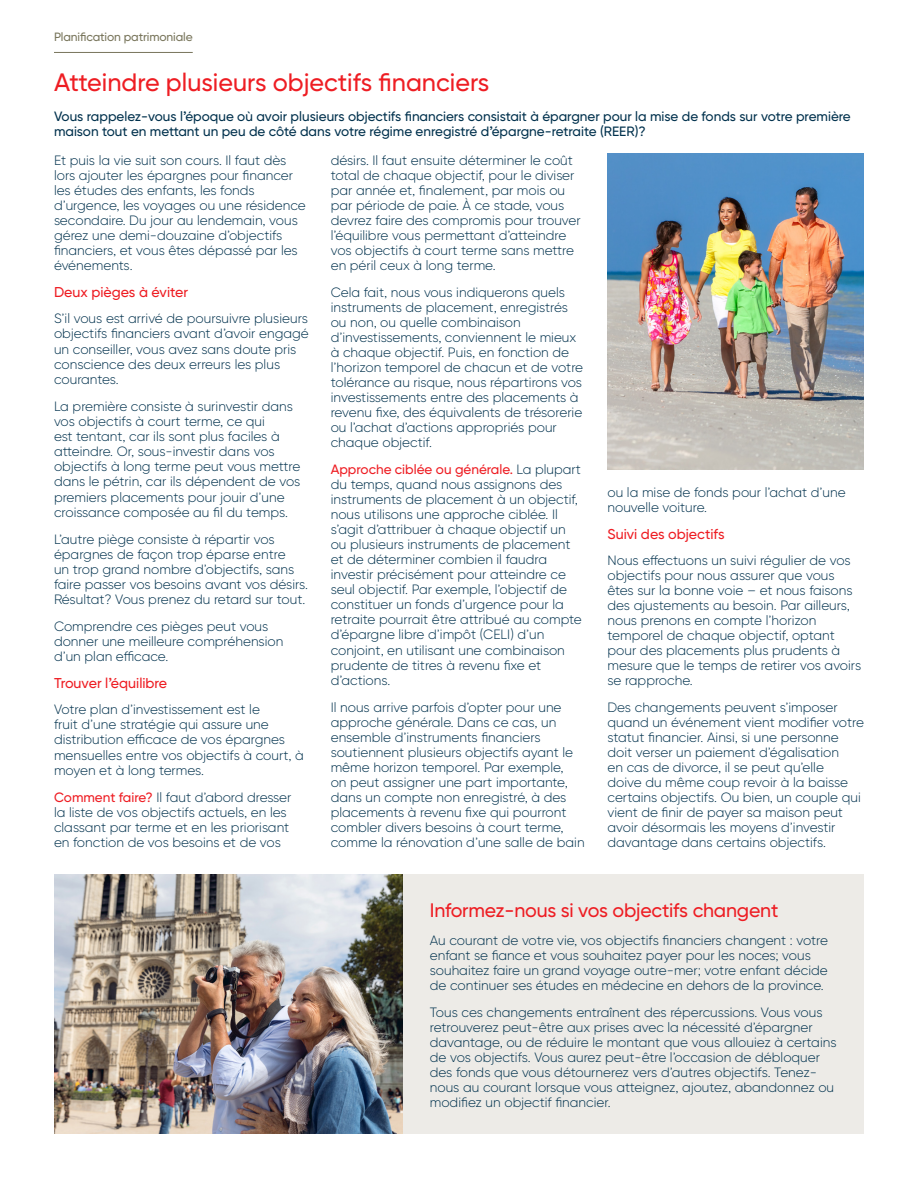
<style>
.page{position:relative;width:918px;height:1188px;background:#fff}
.page>*{position:absolute;margin:0;border:0;box-sizing:border-box;transform-origin:0 0}
.t1{font:500 25.2px "Gilroy BN";color:#ee1d23}
.t2{font:500 19.5px "Gilroy BN";letter-spacing:-.01em;color:#ee1d23}
.t3{font:500 14.25px "Gilroy BN";color:#ee1d23}
.t4{font:300 13.5px/15px "Gilroy BN";color:#00314d}
.t5{font:500 13.5px/15px "Gilroy BN";color:#00314d}
.t6{font:500 12px "Gilroy BN";letter-spacing:-.01em;color:#78755b}
.s1{font-weight:500;color:#ee1d23}
</style>
<div class="page">
<hr style="left:54px;top:52px;width:139px;height:1px;background:#78755b">
<div style="left:54px;top:874px;width:810px;height:260px;background:#edebe7"></div>
<img style="left:54px;top:874px;width:349px;height:260px">
<img style="left:608px;top:154px;width:256px;height:316px">
<p class="t6" style="left:54px;top:30px;width:140px">Planification patrimoniale</p>
<p class="t1" style="left:54px;top:66px;width:437px">Atteindre plusieurs objectifs financiers</p>
<p class="t5" style="left:54px;top:109px;width:798px">Vous rappelez-vous l’époque où avoir plusieurs objectifs financiers consistait à épargner pour la mise de fonds sur votre première maison tout en mettant un peu de côté dans votre régime enregistré d’épargne-retraite (REER)?</p>
<p class="t4" style="left:331px;top:152px;width:252px">désirs. Il faut ensuite déterminer le coût total de chaque objectif, pour le diviser par année et, finalement, par mois ou par période de paie. À ce stade, vous devrez faire des compromis pour trouver l’équilibre vous permettant d’atteindre vos objectifs à court terme sans mettre en péril ceux à long terme.</p>
<p class="t4" style="left:331px;top:284px;width:254px">Cela fait, nous vous indiquerons quels instruments de placement, enregistrés ou non, ou quelle combinaison d’investissements, conviennent le mieux à chaque objectif. Puis, en fonction de l’horizon temporel de chacun et de votre tolérance au risque, nous répartirons vos investissements entre des placements à revenu fixe, des équivalents de trésorerie ou l’achat d’actions appropriés pour chaque objectif.</p>
<p class="t4" style="left:331px;top:462px;width:253px"><span class="s1">Approche ciblée ou générale.</span> La plupart du temps, quand nous assignons des instruments de placement à un objectif, nous utilisons une approche ciblée. Il s’agit d’attribuer à chaque objectif un ou plusieurs instruments de placement et de déterminer combien il faudra investir précisément pour atteindre ce seul objectif. Par exemple, l’objectif de constituer un fonds d’urgence pour la retraite pourrait être attribué au compte d’épargne libre d’impôt (CELI) d’un conjoint, en utilisant une combinaison prudente de titres à revenu fixe et d’actions.</p>
<p class="t4" style="left:331px;top:699px;width:255px">Il nous arrive parfois d’opter pour une approche générale. Dans ce cas, un ensemble d’instruments financiers soutiennent plusieurs objectifs ayant le même horizon temporel. Par exemple,<br>on peut assigner une part importante, dans un compte non enregistré, à des placements à revenu fixe qui pourront combler divers besoins à court terme, comme la rénovation d’une salle de bain</p>
<p class="t4" style="left:54px;top:152px;width:253px">Et puis la vie suit son cours. Il faut dès lors ajouter les épargnes pour financer les études des enfants, les fonds d’urgence, les voyages ou une résidence secondaire. Du jour au lendemain, vous gérez une demi-douzaine d’objectifs financiers, et vous êtes dépassé par les événements.</p>
<p class="t3" style="left:54px;top:284px;width:136px">Deux pièges à éviter</p>
<p class="t4" style="left:54px;top:311px;width:256px">S’il vous est arrivé de poursuivre plusieurs objectifs financiers avant d’avoir engagé un conseiller, vous avez sans doute pris conscience des deux erreurs les plus courantes.</p>
<p class="t4" style="left:54px;top:398px;width:248px">La première consiste à surinvestir dans vos objectifs à court terme, ce qui<br>est tentant, car ils sont plus faciles à atteindre. Or, sous-investir dans vos objectifs à long terme peut vous mettre dans le pétrin, car ils dépendent de vos premiers placements pour jouir d’une croissance composée au fil du temps.</p>
<p class="t4" style="left:54px;top:531px;width:256px">L’autre piège consiste à répartir vos épargnes de façon trop éparse entre<br>un trop grand nombre d’objectifs, sans faire passer vos besoins avant vos désirs.<br>Résultat? Vous prenez du retard sur tout.</p>
<p class="t4" style="left:54px;top:619px;width:231px">Comprendre ces pièges peut vous donner une meilleure compréhension d’un plan efficace.</p>
<p class="t3" style="left:54px;top:675px;width:115px">Trouver l’équilibre</p>
<p class="t4" style="left:54px;top:702px;width:251px">Votre plan d’investissement est le<br>fruit d’une stratégie qui assure une distribution efficace de vos épargnes mensuelles entre vos objectifs à court, à moyen et à long termes.</p>
<p class="t4" style="left:54px;top:789px;width:239px"><span class="s1">Comment faire?</span> Il faut d’abord dresser la liste de vos objectifs actuels, en les classant par terme et en les priorisant en fonction de vos besoins et de vos</p>
<p class="t4" style="left:608px;top:485px;width:240px">ou la mise de fonds pour l’achat d’une nouvelle voiture.</p>
<p class="t3" style="left:608px;top:526px;width:119px">Suivi des objectifs</p>
<p class="t4" style="left:608px;top:553px;width:255px">Nous effectuons un suivi régulier de vos objectifs pour nous assurer que vous êtes sur la bonne voie – et nous faisons des ajustements au besoin. Par ailleurs, nous prenons en compte l’horizon temporel de chaque objectif, optant pour des placements plus prudents à mesure que le temps de retirer vos avoirs se rapproche.</p>
<p class="t4" style="left:608px;top:700px;width:258px">Des changements peuvent s’imposer quand un événement vient modifier votre statut financier. Ainsi, si une personne doit verser un paiement d’égalisation<br>en cas de divorce, il se peut qu’elle<br>doive du même coup revoir à la baisse certains objectifs. Ou bien, un couple qui vient de finir de payer sa maison peut avoir désormais les moyens d’investir davantage dans certains objectifs.</p>
<p class="t2" style="left:430px;top:898px;width:350px">Informez-nous si vos objectifs changent</p>
<p class="t4" style="left:430px;top:933px;width:400px">Au courant de votre vie, vos objectifs financiers changent : votre enfant se fiance et vous souhaitez payer pour les noces; vous souhaitez faire un grand voyage outre-mer; votre enfant décide de continuer ses études en médecine en dehors de la province.</p>
<p class="t4" style="left:430px;top:1005px;width:408px">Tous ces changements entraînent des répercussions. Vous vous retrouverez peut-être aux prises avec la nécessité d’épargner davantage, ou de réduire le montant que vous allouiez à certains de vos objectifs. Vous aurez peut-être l’occasion de débloquer des fonds que vous détournerez vers d’autres objectifs. Tenez&shy;nous au courant lorsque vous atteignez, ajoutez, abandonnez ou modifiez un objectif financier.</p>
</div>
